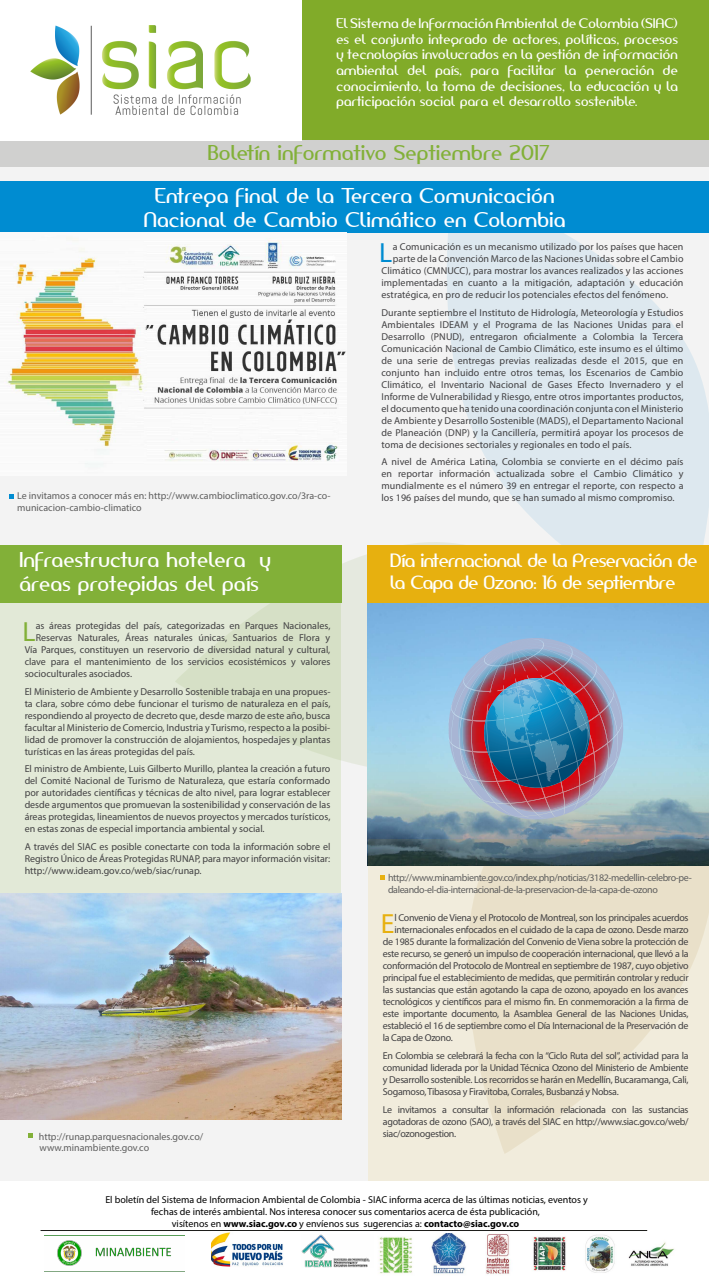
<style>
.page{position:relative;width:709px;height:1276px;background:#fff}
.page>*{position:absolute;margin:0;border:0;box-sizing:border-box;transform-origin:0 0}
.t1{font:27.8px "Myriad Pro";color:#008cd1}
.t2{font:27.8px "Myriad Pro";color:#82b038}
.t3{font:27.8px "Myriad Pro";color:#e7b00f}
.t4{font:20px/24px "Amerika Sans";color:#fff;text-align:center}
.t5{font:20px "Amerika Sans";color:#82b038}
.t6{font:18px/21.6px "Amerika Sans";letter-spacing:-.04em;color:#fff}
.t7{font:13px/15.6px "Amerika Sans";color:#fff;text-align:justify}
.t8{font:10px/12px "Myriad Pro";letter-spacing:-.005em;color:#414042;text-align:justify}
.t9{font:10px "Myriad Pro";letter-spacing:-.03em;color:#414042}
.t10{font:10px/12px "Myriad Pro";color:#000;text-align:center}
.t11{font:10px/12px "Myriad Pro";letter-spacing:-.005em;color:#5e5e5e}
.t12{font:10px/12px "Myriad Pro";letter-spacing:-.04em;color:#5e5e5e}
.s1{font-weight:700}
</style>
<div class="page">
<div style="left:0;top:0;width:709px;height:1181px;background:#f3f3f3"></div>
<hr style="left:41px;top:1230px;width:606px;height:1px;background:#1d1d1b">
<svg style="left:447px;top:233px;width:262px;height:312px;fill:#dde8ef"></svg>
<svg style="left:341px;top:542px;width:336px;height:225px;background:#e6eae2"></svg>
<div style="left:301px;top:0;width:408px;height:157px;background:#81ab29"></div>
<div style="left:0;top:141px;width:709px;height:26px;background:#d0d0cf"></div>
<div style="left:0;top:0;width:301px;height:141px;background:#fff"></div>
<img style="left:30px;top:25px;width:221px;height:90px">
<img style="left:367px;top:602px;width:342px;height:264px">
<div style="left:0;top:590px;width:341px;height:303px;background:linear-gradient(to right,#e3ead9,#dbe4cd)"></div>
<svg style="left:368px;top:840px;width:340px;height:341px;background:#e0dbca"></svg>
<div style="left:0;top:181px;width:709px;height:52px;background:#008cd1"></div>
<img style="left:379px;top:1233px;width:295px;height:42px">
<img style="left:57px;top:1240px;width:114px;height:26px">
<img style="left:211px;top:1232px;width:72px;height:35px">
<div style="left:0;top:545px;width:342px;height:57px;background:#82b038"></div>
<div style="left:367px;top:545px;width:342px;height:57px;background:#e7b00f"></div>
<svg style="left:28px;top:1133px;width:5px;height:4px"></svg>
<img style="left:301px;top:1234px;width:69px;height:33px">
<svg style="left:9px;top:494px;width:5px;height:4px"></svg>
<img style="left:0;top:893px;width:342px;height:226px">
<img style="left:448px;top:638px;width:187px;height:181px">
<svg style="left:380px;top:875px;width:5px;height:5px"></svg>
<img style="left:4px;top:239px;width:343px;height:222px">
<p class="t7" style="left:336px;top:16px;width:343px">El Sistema de Información Ambiental de Colombia (SIAC) es el conjunto integrado de actores, políticas, procesos y tecnologías involucrados en la gestión de información ambiental del país, para facilitar la generación de conocimiento, la toma de decisiones, la educación y la participación social para el desarrollo sostenible.</p>
<h2 class="t5" style="left:207px;top:140px;width:343px">Boletín informativo Septiembre 2017</h2>
<h2 class="t4" style="left:143px;top:183px;width:423px">Entrega final de la Tercera Comunicación<br>Nacional de Cambio Climático en Colombia</h2>
<p class="t11" style="left:17px;top:489px;width:315px">Le invitamos a conocer más en: http://www.cambioclimatico.gov.co/3ra-co&shy;municacion-cambio-climatico</p>
<h1 class="t1" style="left:379px;top:235px;width:15px">L</h1>
<p class="t8" style="left:393px;top:240px;width:292px">a Comunicación es un mecanismo utilizado por los países que hacen</p>
<p class="t8" style="left:393px;top:252px;width:292px">parte de la Convención Marco de las Naciones Unidas sobre el Cambio</p>
<p class="t8" style="left:381px;top:264px;width:303px">Climático (CMNUCC), para mostrar los avances realizados y las acciones</p>
<p class="t8" style="left:381px;top:276px;width:303px">implementadas en cuanto a la mitigación, adaptación y educación</p>
<p class="t8" style="left:381px;top:288px;width:288px">estratégica, en pro de reducir los potenciales efectos del fenómeno.</p>
<p class="t8" style="left:381px;top:306px;width:303px">Durante septiembre el Instituto de Hidrología, Meteorología y Estudios Ambientales IDEAM y el Programa de las Naciones Unidas para el Desarrollo (PNUD), entregaron oficialmente a Colombia la Tercera Comunicación Nacional de Cambio Climático, este insumo es el último de una serie de entregas previas realizadas desde el 2015, que en conjunto han incluido entre otros temas, los Escenarios de Cambio Climático, el Inventario Nacional de Gases Efecto Invernadero y el Informe de Vulnerabilidad y Riesgo, entre otros importantes productos, el documento que ha tenido una coordinación conjunta con el Ministerio de Ambiente y Desarrollo Sostenible (MADS), el Departamento Nacional de Planeación (DNP) y la Cancillería, permitirá apoyar los procesos de toma de decisiones sectoriales y regionales en todo el país.</p>
<p class="t8" style="left:381px;top:456px;width:303px">A nivel de América Latina, Colombia se convierte en el décimo país en reportar información actualizada sobre el Cambio Climático y mundialmente es el número 39 en entregar el reporte, con respecto a los 196 países del mundo, que se han sumado al mismo compromiso.</p>
<h2 class="t4" style="left:19px;top:547px;width:253px;text-align:left">Infraestructura hotelera y áreas protegidas del país</h2>
<h3 class="t6" style="left:390px;top:549px;width:309px">Día internacional de la Preservación de la Capa de Ozono: 16 de septiembre</h3>
<h1 class="t2" style="left:23px;top:614px;width:15px">L</h1>
<p class="t8" style="left:36px;top:619px;width:296px">as áreas protegidas del país, categorizadas en Parques Nacionales,</p>
<p class="t8" style="left:36px;top:631px;width:296px">Reservas Naturales, Áreas naturales únicas, Santuarios de Flora y</p>
<p class="t8" style="left:25px;top:643px;width:307px">Vía Parques, constituyen un reservorio de diversidad natural y cultural,</p>
<p class="t8" style="left:25px;top:655px;width:307px">clave para el mantenimiento de los servicios ecosistémicos y valores</p>
<p class="t8" style="left:25px;top:667px;width:109px">socioculturales asociados.</p>
<p class="t8" style="left:25px;top:685px;width:307px">El Ministerio de Ambiente y Desarrollo Sostenible trabaja en una propues&shy;ta clara, sobre cómo debe funcionar el turismo de naturaleza en el país, respondiendo al proyecto de decreto que, desde marzo de este año, busca facultar al Ministerio de Comercio, Industria y Turismo, respecto a la posibi&shy;lidad de promover la construcción de alojamientos, hospedajes y plantas turísticas en las áreas protegidas del país.</p>
<p class="t8" style="left:25px;top:763px;width:307px">El ministro de Ambiente, Luis Gilberto Murillo, plantea la creación a futuro del Comité Nacional de Turismo de Naturaleza, que estaría conformado por autoridades científicas y técnicas de alto nivel, para lograr establecer desde argumentos que promuevan la sostenibilidad y conservación de las áreas protegidas, lineamientos de nuevos proyectos y mercados turísticos, en estas zonas de especial importancia ambiental y social.</p>
<p class="t8" style="left:25px;top:840px;width:307px">A través del SIAC es posible conectarte con toda la información sobre el Registro Único de Áreas Protegidas RUNAP, para mayor información visitar: http://www.ideam.gov.co/web/siac/runap.</p>
<p class="t11" style="left:39px;top:1130px;width:166px">http://runap.parquesnacionales.gov.co/</p>
<p class="t11" style="left:40px;top:1141px;width:111px">www.minambiente.gov.co</p>
<p class="t12" style="left:388px;top:871px;width:305px">http://www.minambiente.gov.co/index.php/noticias/3182-medellin-celebro-pe&shy;daleando-el-dia-internacional-de-la-preservacion-de-la-capa-de-ozono</p>
<h1 class="t3" style="left:381px;top:907px;width:15px">E</h1>
<p class="t9" style="left:394px;top:912px;width:296px">l Convenio de Viena y el Protocolo de Montreal, son los principales acuerdos</p>
<p class="t9" style="left:394px;top:924px;width:296px">internacionales enfocados en el cuidado de la capa de ozono. Desde marzo</p>
<p class="t9" style="left:383px;top:936px;width:307px">de 1985 durante la formalización del Convenio de Viena sobre la protección de</p>
<p class="t9" style="left:383px;top:948px;width:307px">este recurso, se generó un impulso de cooperación internacional, que llevó a la</p>
<p class="t9" style="left:383px;top:960px;width:307px">conformación del Protocolo de Montreal en septiembre de 1987, cuyo objetivo</p>
<p class="t9" style="left:383px;top:972px;width:307px">principal fue el establecimiento de medidas, que permitirán controlar y reducir</p>
<p class="t9" style="left:383px;top:984px;width:307px">las sustancias que están agotando la capa de ozono, apoyado en los avances</p>
<p class="t9" style="left:383px;top:996px;width:307px">tecnológicos y científicos para el mismo fin. En conmemoración a la firma de</p>
<p class="t9" style="left:383px;top:1008px;width:307px">este importante documento, la Asamblea General de las Naciones Unidas,</p>
<p class="t9" style="left:383px;top:1020px;width:307px">estableció el 16 de septiembre como el Día Internacional de la Preservación de</p>
<p class="t9" style="left:383px;top:1032px;width:71px">la Capa de Ozono.</p>
<p class="t8" style="left:383px;top:1049px;width:307px">En Colombia se celebrará la fecha con la “Ciclo Ruta del sol”, actividad para la comunidad liderada por la Unidad Técnica Ozono del Ministerio de Ambiente y Desarrollo sostenible. Los recorridos se harán en Medellín, Bucaramanga, Cali, Sogamoso, Tibasosa y Firavitoba, Corrales, Busbanzá y Nobsa.</p>
<p class="t8" style="left:383px;top:1103px;width:307px">Le invitamos a consultar la información relacionada con las sustancias agotadoras de ozono (SAO), a través del SIAC en http://www.siac.gov.co/web/ siac/ozonogestion.</p>
<p class="t10" style="left:105px;top:1193px;width:484px">El boletín del Sistema de Informacion Ambiental de Colombia - SIAC informa acerca de las últimas noticias, eventos y fechas de interés ambiental. Nos interesa conocer sus comentarios acerca de ésta publicación,<br>visítenos en <span class="s1">www.siac.gov.co</span> y envíenos sus sugerencias a: <span class="s1">contacto@siac.gov.co</span></p>
</div>
